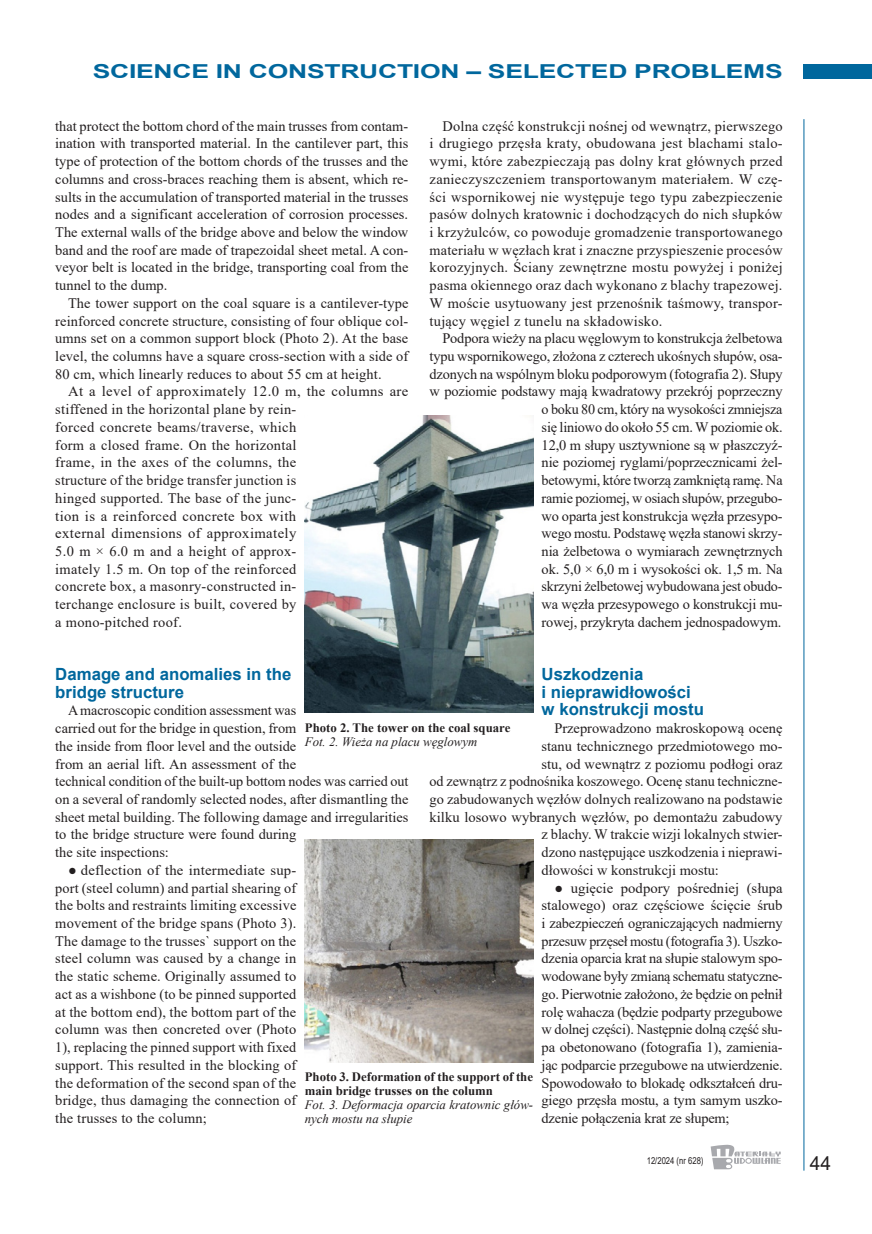
<style>
.page{position:relative;width:872px;height:1234px;background:#fff}
.page>*{position:absolute;margin:0;border:0;box-sizing:border-box;transform-origin:0 0}
.t1{font:700 19.2px "Arial";letter-spacing:-.01em;color:#00679d;scale:1.38 1}
.t2{font:19.2px "Arial";color:#231f20}
.SRODTYTUL{font:700 16.8px/17.7px "Arial";color:#00679d}
.SRODTYTUL_ANG{font:700 16.8px/17.7px "Arial";color:#00679d}
.BODY_2ND{font:14.4px/17.7px "Times New Roman";letter-spacing:-.01em;color:#231f20;text-align:justify}
.BODY_2ND_ANG{font:14.4px/17.7px "Times New Roman";letter-spacing:.01em;color:#231f20;text-align:justify}
.PODPIS_POD_RYS_ANGIELSKI{font:700 12.75px/14px "Times New Roman";color:#231f20}
.OPIS_RYSUNKU_POLSKI{font:italic 12.75px/14px "Times New Roman";color:#231f20}
.t3{font:9.6px "Arial";color:#231f20;scale:.8 1}
</style>
<div class="page">
<div style="left:804px;top:64px;width:68px;height:14px;background:#00679d"></div>
<hr style="left:803px;top:119px;width:1px;height:1051px;background:#00679d">
<svg style="left:710px;top:1144px;width:70px;height:24px"></svg>
<img style="left:305px;top:415px;width:228px;height:297px">
<img style="left:305px;top:839px;width:228px;height:222px">
<h1 class="t1" style="left:93px;top:58px;width:501px">SCIENCE IN CONSTRUCTION – SELECTED PROBLEMS</h1>
<p class="BODY_2ND" style="left:429px;top:116px;width:354px;text-indent:13px">Dolna część konstrukcji nośnej od wewnątrz, pierwszego i drugiego przęsła kraty, obudowana jest blachami stalo&shy;wymi, które zabezpieczają pas dolny krat głównych przed zanieczyszczeniem transportowanym materiałem. W czę&shy;ści wspornikowej nie występuje tego typu zabezpieczenie pasów dolnych kratownic i dochodzących do nich słupków i krzyżulców, co powoduje gromadzenie transportowanego materiału w węzłach krat i znaczne przyspieszenie procesów korozyjnych. Ściany zewnętrzne mostu powyżej i poniżej pasma okiennego oraz dach wykonano z blachy trapezowej.<br>W moście usytuowany jest przenośnik taśmowy, transpor&shy;tujący węgiel z tunelu na składowisko.</p>
<p class="BODY_2ND" style="left:429px;top:329px;width:355px;text-align:right">Podpora wieży na placu węglowym to konstrukcja żelbetowa typu wspornikowego, złożona z czterech ukośnych słupów, osa&shy;dzonych na wspólnym bloku podporowym (fotografia 2). Słupy w poziomie podstawy mają kwadratowy przekrój poprzeczny o boku 80 cm, który na wysokości zmniejsza<br>się liniowo do około 55 cm. W poziomie ok.<br>12,0 m słupy usztywnione są w płaszczyź-<br>nie poziomej ryglami/poprzecznicami żel-<br>betowymi, które tworzą zamkniętą ramę. Na<br>ramie poziomej, w osiach słupów, przegubo-<br>wo oparta jest konstrukcja węzła przesypo-<br>wego mostu. Podstawę węzła stanowi skrzy-<br>nia żelbetowa o wymiarach zewnętrznych<br>ok. 5,0 × 6,0 m i wysokości ok. 1,5 m. Na<br>skrzyni żelbetowej wybudowana jest obudo-<br>wa węzła przesypowego o konstrukcji mu-<br>rowej, przykryta dachem jednospadowym.</p>
<p class="SRODTYTUL" style="left:541px;top:665px;width:164px">Uszkodzenia<br>i nieprawidłowości w konstrukcji mostu</p>
<p class="BODY_2ND" style="left:554px;top:718px;width:230px">Przeprowadzono makroskopową ocenę</p>
<p class="BODY_2ND" style="left:541px;top:736px;width:242px">stanu technicznego przedmiotowego mo-</p>
<p class="BODY_2ND" style="left:541px;top:754px;width:242px">stu, od wewnątrz z poziomu podłogi oraz</p>
<p class="BODY_2ND" style="left:429px;top:772px;width:354px">od zewnątrz z podnośnika koszowego. Ocenę stanu techniczne-</p>
<p class="BODY_2ND" style="left:429px;top:789px;width:354px">go zabudowanych węzłów dolnych realizowano na podstawie</p>
<p class="BODY_2ND" style="left:429px;top:807px;width:354px">kilku losowo wybranych węzłów, po demontażu zabudowy</p>
<p class="BODY_2ND" style="left:541px;top:825px;width:242px">z blachy. W trakcie wizji lokalnych stwier-</p>
<p class="BODY_2ND" style="left:541px;top:842px;width:242px">dzono następujące uszkodzenia i nieprawi-</p>
<p class="BODY_2ND" style="left:541px;top:860px;width:179px">dłowości w konstrukcji mostu:</p>
<p class="BODY_2ND" style="left:541px;top:878px;width:243px;text-indent:13px">● ugięcie podpory pośredniej (słupa stalowego) oraz częściowe ścięcie śrub i zabezpieczeń ograniczających nadmierny przesuw przęseł mostu (fotografia 3). Uszko&shy;dzenia oparcia krat na słupie stalowym spo&shy;wodowane były zmianą schematu statyczne&shy;go. Pierwotnie założono, że będzie on pełnił rolę wahacza (będzie podparty przegubowe w dolnej części). Następnie dolną część słu&shy;pa obetonowano (fotografia 1), zamienia&shy;jąc podparcie przegubowe na utwierdzenie.<br>Spowodowało to blokadę odkształceń dru&shy;giego przęsła mostu, a tym samym uszko&shy;dzenie połączenia krat ze słupem;</p>
<p class="BODY_2ND_ANG" style="left:55px;top:116px;width:354px">that protect the bottom chord of the main trusses from contam&shy;ination with transported material. In the cantilever part, this type of protection of the bottom chords of the trusses and the columns and cross-braces reaching them is absent, which re&shy;sults in the accumulation of transported material in the trusses nodes and a significant acceleration of corrosion processes.<br>The external walls of the bridge above and below the window band and the roof are made of trapezoidal sheet metal. A con&shy;veyor belt is located in the bridge, transporting coal from the tunnel to the dump.</p>
<p class="BODY_2ND_ANG" style="left:55px;top:294px;width:354px;text-indent:13px">The tower support on the coal square is a cantilever-type reinforced concrete structure, consisting of four oblique col&shy;umns set on a common support block (Photo 2). At the base level, the columns have a square cross-section with a side of 80 cm, which linearly reduces to about 55 cm at height.</p>
<p class="BODY_2ND_ANG" style="left:55px;top:382px;width:355px;text-align:left;text-indent:13px">At a level of approximately 12.0 m, the columns are stiffened in the horizontal plane by rein-<br>forced concrete beams/traverse, which<br>form a closed frame. On the horizontal<br>frame, in the axes of the columns, the<br>structure of the bridge transfer junction is<br>hinged supported. The base of the junc-<br>tion is a reinforced concrete box with<br>external dimensions of approximately<br>5.0 m × 6.0 m and a height of approx-<br>imately 1.5 m. On top of the reinforced<br>concrete box, a masonry-constructed in-<br>terchange enclosure is built, covered by<br>a mono-pitched roof.</p>
<p class="SRODTYTUL_ANG" style="left:55px;top:665px;width:237px">Damage and anomalies in the bridge structure</p>
<p class="BODY_2ND_ANG" style="left:55px;top:701px;width:355px;text-align:left;text-indent:13px">A macroscopic condition assessment was<br>carried out for the bridge in question, from<br>the inside from floor level and the outside<br>from an aerial lift. An assessment of the<br>technical condition of the built-up bottom nodes was carried out on a several of randomly selected nodes, after dismantling the sheet metal building. The following damage and irregularities to the bridge structure were found during<br>the site inspections:</p>
<p class="BODY_2ND" style="left:55px;top:860px;width:243px;text-indent:13px">● deflection of the intermediate sup&shy;port (steel column) and partial shearing of the bolts and restraints limiting excessive movement of the bridge spans (Photo 3).<br>The damage to the trusses` support on the steel column was caused by a change in the static scheme. Originally assumed to act as a wishbone (to be pinned supported at the bottom end), the bottom part of the column was then concreted over (Photo 1), replacing the pinned support with fixed support. This resulted in the blocking of the deformation of the second span of the bridge, thus damaging the connection of the trusses to the column;</p>
<p class="PODPIS_POD_RYS_ANGIELSKI" style="left:305px;top:720px;width:207px">Photo 2. The tower on the coal square</p>
<p class="OPIS_RYSUNKU_POLSKI" style="left:305px;top:734px;width:174px">Fot. 2. Wieża na placu węglowym</p>
<p class="PODPIS_POD_RYS_ANGIELSKI" style="left:305px;top:1069px;width:230px">Photo 3. Deformation of the support of the main bridge trusses on the column</p>
<p class="OPIS_RYSUNKU_POLSKI" style="left:305px;top:1097px;width:230px">Fot. 3. Deformacja oparcia kratownic głów&shy;nych mostu na słupie</p>
<p class="t3" style="left:646px;top:1153px;width:72px">12/2024 (nr 628)</p>
<h1 class="t2" style="left:810px;top:1150px;width:23px">44</h1>
</div>
